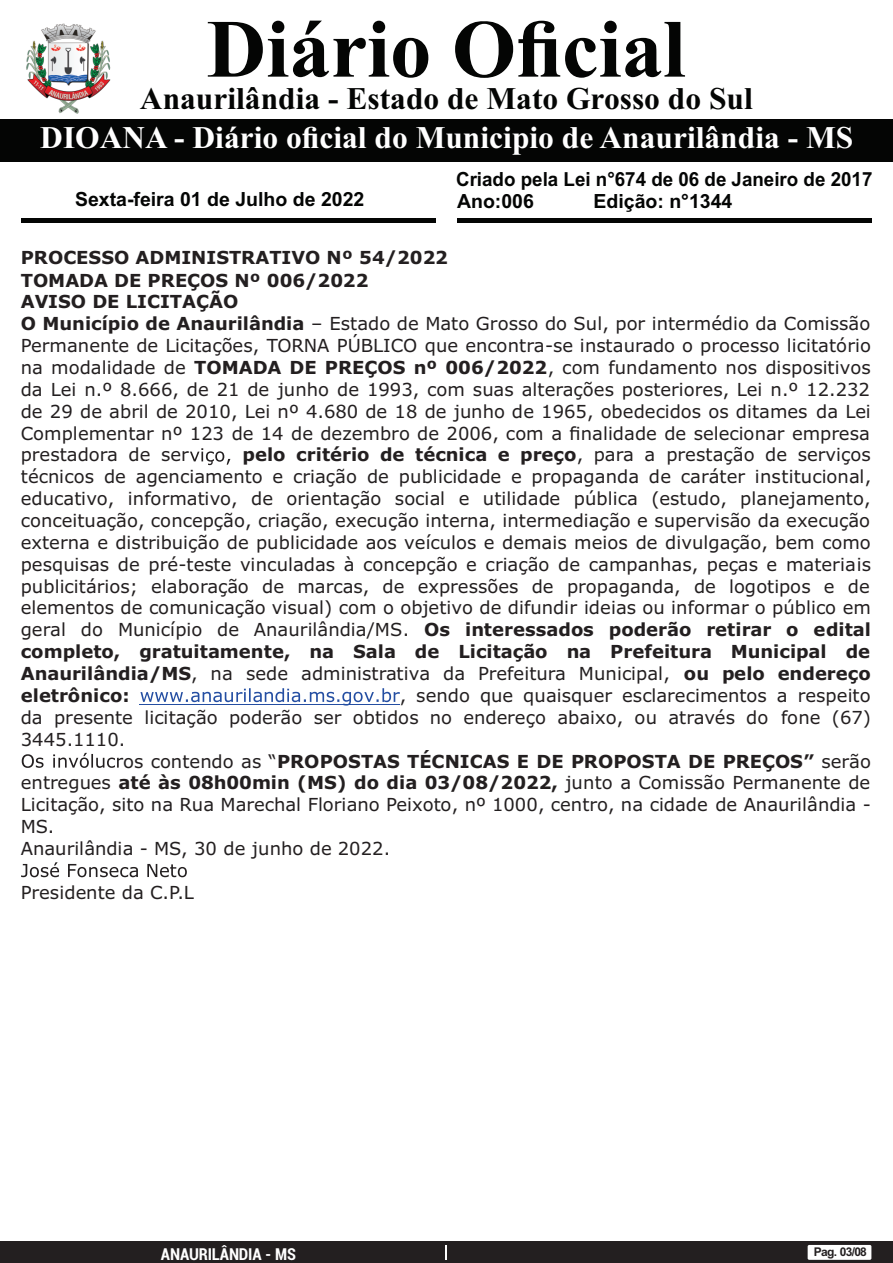
<style>
.page{position:relative;width:893px;height:1263px;background:#fff}
.page>*{position:absolute;margin:0;border:0;box-sizing:border-box;transform-origin:0 0}
.t1{font:700 82.5px "Times New Roman";color:#040504}
.t2{font:700 31.5px "Times New Roman";color:#fff}
.t3{font:700 31.5px "Times New Roman";color:#040504}
.t4{font:700 19.5px "Arial";color:#040504}
.t5{font:700 19.5px "Arial";color:#040504;scale:.96 1}
.t6{font:18px/21.9px "Verdana";color:#231f20}
.t7{font:700 18px "Verdana";color:#231f20}
.t8{font:700 condensed 16.5px "Roboto";letter-spacing:-.01em;color:#fff}
.t9{font:700 12px "Arial";letter-spacing:-.055em;color:#231f20}
.s1{font-weight:700}
.s2{font-weight:400}
</style>
<div class="page">
<div style="left:0;top:1242px;width:893px;height:21px;background:#231f20"></div>
<svg style="left:446px;top:1245px;width:1px;height:15px"></svg>
<div style="left:808px;top:1245px;width:63px;height:15px;background:#fff;border-radius:2px"></div>
<div style="left:0;top:119px;width:893px;height:42px;background:#040504"></div>
<hr style="left:21px;top:218px;width:415px;height:4px;background:#040504">
<hr style="left:457px;top:218px;width:415px;height:4px;background:#040504">
<img style="left:26px;top:23px;width:85px;height:91px">
<svg style="left:190px;top:448px;width:40px;height:17px"></svg>
<svg style="left:140px;top:688px;width:260px;height:18px"></svg>
<hr style="left:140px;top:703px;width:260px;height:1px;background:#244ea2">
<svg style="left:22px;top:753px;width:101px;height:15px"></svg>
<svg style="left:21px;top:862px;width:166px;height:15px"></svg>
<h1 class="t1" style="left:207px;top:21px;width:480px">Diário Oficial</h1>
<h2 class="t3" style="left:140px;top:88px;width:614px">Anaurilândia - Estado de Mato Grosso do Sul</h2>
<h2 class="t2" style="left:40px;top:126px;width:814px">DIOANA - Diário oficial do Municipio de Anaurilândia - MS</h2>
<p class="t5" style="left:456px;top:172px;width:435px">Criado pela Lei n°674 de 06 de Janeiro de 2017</p>
<p class="t4" style="left:75px;top:192px;width:291px">Sexta-feira 01 de Julho de 2022</p>
<p class="t4" style="left:457px;top:193px;width:78px">Ano:006</p>
<p class="t4" style="left:593px;top:193px;width:140px">Edição: n°1344</p>
<p class="t6" style="left:21px;top:248px;width:852px"><span class="s1">PROCESSO ADMINISTRATIVO Nº 54/2022<br>TOMADA DE PREÇOS Nº 006/2022<br>AVISO DE LICITAÇÃO<br>O Município de Anaurilândia</span> – Estado de Mato Grosso do Sul, por intermédio da Comissão Permanente de Licitações, TORNA PÚBLICO que encontra-se instaurado o processo licitatório na modalidade de <span class="s1">TOMADA DE PREÇOS nº 006/2022</span>, com fundamento nos dispositivos da Lei n.º 8.666, de 21 de junho de 1993, com suas alterações posteriores, Lei n.º 12.232 de 29 de abril de 2010, Lei nº 4.680 de 18 de junho de 1965, obedecidos os ditames da Lei Complementar nº 123 de 14 de dezembro de 2006, com a finalidade de selecionar empresa prestadora de ser</p>
<p class="t6" style="left:21px;top:445px;width:852px;text-align:justify;text-indent:222px"><span class="s1">pelo critério de técnica e preço</span>, para a prestação de serviços técnicos de agenciamento e criação de publicidade e propaganda de caráter institucional, educativo, informativo, de orientação social e utilidade pública (estudo, planejamento, conceituação, concepção, criação, execução interna, intermediação e supervisão da execução externa e distribuição de publicidade aos veículos e demais meios de divulgação, bem como pesquisas de pré-teste vinculadas à concepção e criação de campanhas, peças e materiais publicitários; elaboração de marcas, de expressões de propaganda, de logotipos e de elementos de comunicação visual) com o objetivo de difundir ideias ou informar o público em geral do Município de Anaurilândia/MS. <span class="s1">Os interessados poderão retirar o edital completo, gratuitamente, na Sala de Licitação na Prefeitura Municipal de Anaurilândia/MS</span>, na sede administrativa da Prefeitura Municipal, <span class="s1">ou pelo endereço eletrônico:</span></p>
<p class="t6" style="left:400px;top:686px;width:472px">, sendo que quaisquer esclarecimentos a respeito</p>
<p class="t6" style="left:21px;top:708px;width:852px">da presente licitação poderão ser obtidos no endereço abaixo, ou através do fone (67)</p>
<p class="t6" style="left:21px;top:730px;width:106px">3445.1110.</p>
<p class="t7" style="left:123px;top:754px;width:749px"><span class="s2">os contendo as “</span>PROPOSTAS TÉCNICAS E DE PROPOSTA DE PREÇOS” <span class="s2">serão</span></p>
<p class="t6" style="left:21px;top:773px;width:851px">entregues <span class="s1">até às 08h00min (MS) do dia 03/08/2022,</span> junto a Comissão Permanente de</p>
<p class="t6" style="left:21px;top:795px;width:852px">Licitação, sito na Rua Marechal Floriano Peixoto, nº 1000, centro, na cidade de Anaurilândia -</p>
<p class="t6" style="left:21px;top:817px;width:35px">MS.</p>
<p class="t6" style="left:21px;top:839px;width:371px">Anaurilândia - MS, 30 de junho de 2022.</p>
<p class="t6" style="left:21px;top:883px;width:175px">Presidente da C.P.L</p>
<p class="t8" style="left:161px;top:1247px;width:136px">ANAURILÂNDIA - MS</p>
<p class="t9" style="left:814px;top:1247px;width:55px">Pag. 03/08</p>
</div>
